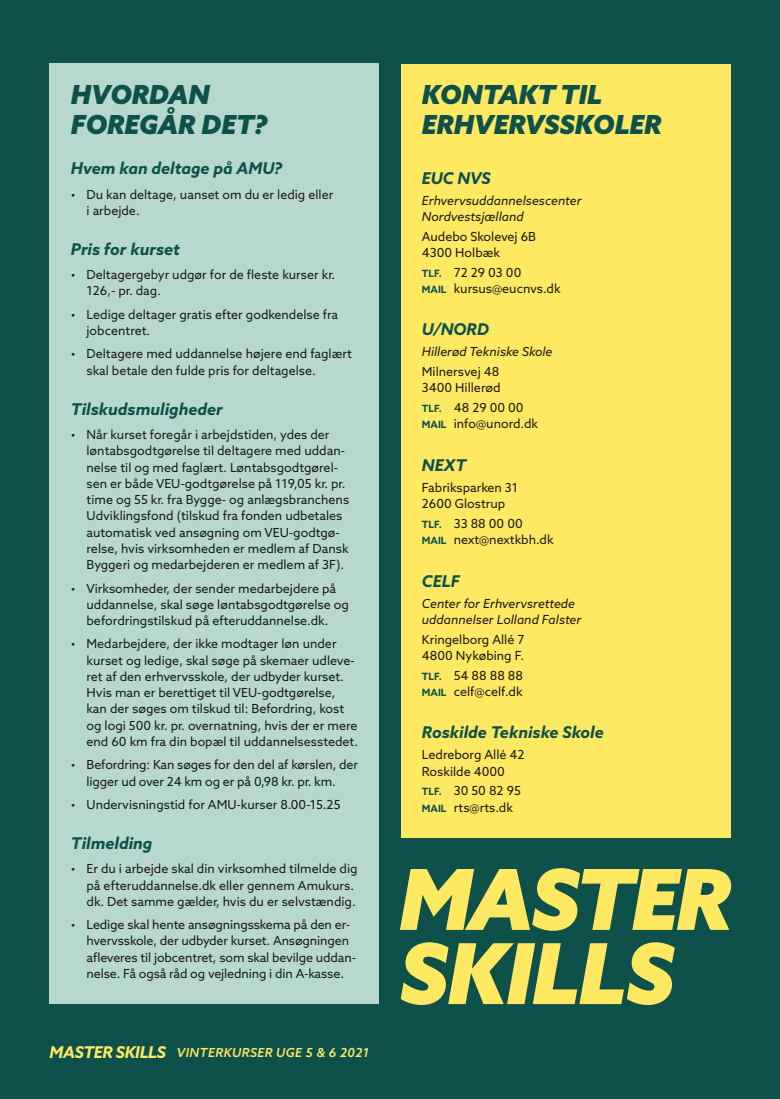
<style>
.page{position:relative;width:780px;height:1099px;background:#fff}
.page>*{position:absolute;margin:0;border:0;box-sizing:border-box;transform-origin:0 0}
.t1{font:italic 900 84px/74.1px "Azo Sans";letter-spacing:-.02em;color:#ffe963}
.t2{font:italic 900 26.25px/30px "Azo Sans";color:#0e514a}
.t3{font:italic 700 16.25px "Azo Sans";color:#0e514a}
.t4{font:12.5px/16.2px "Azo Sans";color:#1a1a18}
.t5{font:italic 12.5px/16.2px "Azo Sans";color:#1a1a18}
.t6{font:italic 500 12.5px "Azo Sans";letter-spacing:.03em;color:#ffe963}
.s1{font-weight:700;font-size:16.25px}
.s2{font-weight:700;font-size:10px;color:#0e514a}
</style>
<div class="page">
<div style="left:0;top:0;width:780px;height:1098px;background:#0e514a"></div>
<div style="left:400px;top:64px;width:330px;height:773px;background:#ffe963"></div>
<div style="left:50px;top:64px;width:329px;height:940px;background:#b8d8cf"></div>
<h2 class="t2" style="left:71px;top:79px;width:198px">HVORDAN<br>FOREGÅR DET?</h2>
<h3 class="t3" style="left:71px;top:157px;width:212px">Hvem kan deltage på AMU?</h3>
<p class="t4" style="left:86px;top:186px;width:248px;text-indent:-16px">• Du kan deltage, uanset om du er ledig eller i arbejde.</p>
<h3 class="t3" style="left:71px;top:238px;width:111px">Pris for kurset</h3>
<p class="t4" style="left:86px;top:266px;width:250px;text-indent:-16px">• Deltagergebyr udgør for de fleste kurser kr.<br>126,- pr. dag.</p>
<p class="t4" style="left:86px;top:306px;width:253px;text-indent:-16px">• Ledige deltager gratis efter godkendelse fra jobcentret.</p>
<p class="t4" style="left:86px;top:346px;width:267px;text-indent:-16px">• Deltagere med uddannelse højere end faglært skal betale den fulde pris for deltagelse.</p>
<h3 class="t3" style="left:71px;top:398px;width:153px">Tilskudsmuligheder</h3>
<p class="t4" style="left:86px;top:426px;width:264px;text-indent:-16px">• Når kurset foregår i arbejdstiden, ydes der løntabsgodtgørelse til deltagere med uddan&shy;nelse til og med faglært. Løntabsgodtgørel&shy;sen er både VEU-godtgørelse på 119,05 kr. pr. time og 55 kr. fra Bygge- og anlægsbranchens Udviklingsfond (tilskud fra fonden udbetales automatisk ved ansøgning om VEU-godtgø&shy;relse, hvis virksomheden er medlem af Dansk Byggeri og medarbejderen er medlem af 3F).</p>
<p class="t4" style="left:86px;top:579px;width:264px;text-indent:-16px">• Virksomheder, der sender medarbejdere på uddannelse, skal søge løntabsgodtgørelse og befordringstilskud på efteruddannelse.dk.</p>
<p class="t4" style="left:86px;top:635px;width:273px;text-indent:-16px">• Medarbejdere, der ikke modtager løn under kurset og ledige, skal søge på skemaer udleve&shy;ret af den erhvervsskole, der udbyder kurset.<br>Hvis man er berettiget til VEU-godtgørelse, kan der søges om tilskud til: Befordring, kost og logi 500 kr. pr. overnatning, hvis der er mere end 60 km fra din bopæl til uddannelsesstedet.</p>
<p class="t4" style="left:71px;top:756px;width:288px;text-align:center">• Befordring: Kan søges for den del af kørslen, der ligger ud over 24 km og er på 0,98 kr. pr. km.</p>
<p class="t4" style="left:71px;top:796px;width:271px">• Undervisningstid for AMU-kurser 8.00-15.25</p>
<h3 class="t3" style="left:71px;top:832px;width:83px">Tilmelding</h3>
<p class="t4" style="left:86px;top:860px;width:272px;text-indent:-16px">• Er du i arbejde skal din virksomhed tilmelde dig på efteruddannelse.dk eller gennem Amukurs. dk. Det samme gælder, hvis du er selvstændig.</p>
<p class="t4" style="left:86px;top:916px;width:271px;text-indent:-16px">• Ledige skal hente ansøgningsskema på den er&shy;hvervsskole, der udbyder kurset. Ansøgningen afleveres til jobcentret, som skal bevilge uddan&shy;nelse. Få også råd og vejledning i din A-kasse.</p>
<p class="t6" style="left:50px;top:1044px;width:321px"><span class="s1">MASTER SKILLS</span> VINTERKURSER UGE 5 &amp; 6 2021</p>
<h2 class="t2" style="left:422px;top:79px;width:241px">KONTAKT TIL<br>ERHVERVSSKOLER</h2>
<h3 class="t3" style="left:422px;top:167px;width:70px">EUC NVS</h3>
<p class="t5" style="left:422px;top:192px;width:161px">Erhvervsuddannelsescenter<br>Nordvestsjælland</p>
<p class="t4" style="left:422px;top:228px;width:116px">Audebo Skolevej 6B<br>4300 Holbæk</p>
<p class="t4" style="left:422px;top:264px;width:140px"><span class="s2">TLF.</span> 72 29 03 00<br><span class="s2">MAIL</span> kursus@eucnvs.dk</p>
<h3 class="t3" style="left:422px;top:319px;width:69px">U/NORD</h3>
<p class="t5" style="left:422px;top:343px;width:132px">Hillerød Tekniske Skole</p>
<p class="t4" style="left:422px;top:363px;width:80px">Milnersvej 48<br>3400 Hillerød</p>
<p class="t4" style="left:422px;top:399px;width:118px"><span class="s2">TLF.</span> 48 29 00 00<br><span class="s2">MAIL</span> info@unord.dk</p>
<h3 class="t3" style="left:422px;top:454px;width:46px">NEXT</h3>
<p class="t4" style="left:422px;top:479px;width:98px">Fabriksparken 31<br>2600 Glostrup</p>
<p class="t4" style="left:422px;top:515px;width:133px"><span class="s2">TLF.</span> 33 88 00 00<br><span class="s2">MAIL</span> next@nextkbh.dk</p>
<h3 class="t3" style="left:422px;top:570px;width:39px">CELF</h3>
<p class="t5" style="left:422px;top:594px;width:161px">Center for Erhvervsrettede uddannelser Lolland Falster</p>
<p class="t4" style="left:422px;top:631px;width:104px">Kringelborg Allé 7<br>4800 Nykøbing F.</p>
<p class="t4" style="left:422px;top:667px;width:103px"><span class="s2">TLF.</span> 54 88 88 88<br><span class="s2">MAIL</span> celf@celf.dk</p>
<h3 class="t3" style="left:422px;top:721px;width:183px">Roskilde Tekniske Skole</h3>
<p class="t4" style="left:422px;top:746px;width:104px">Ledreborg Allé 42<br>Roskilde 4000</p>
<p class="t4" style="left:422px;top:782px;width:100px"><span class="s2">TLF.</span> 30 50 82 95<br><span class="s2">MAIL</span> rts@rts.dk</p>
<h1 class="t1" style="left:399px;top:861px;width:334px">MASTER<br>SKILLS</h1>
</div>
